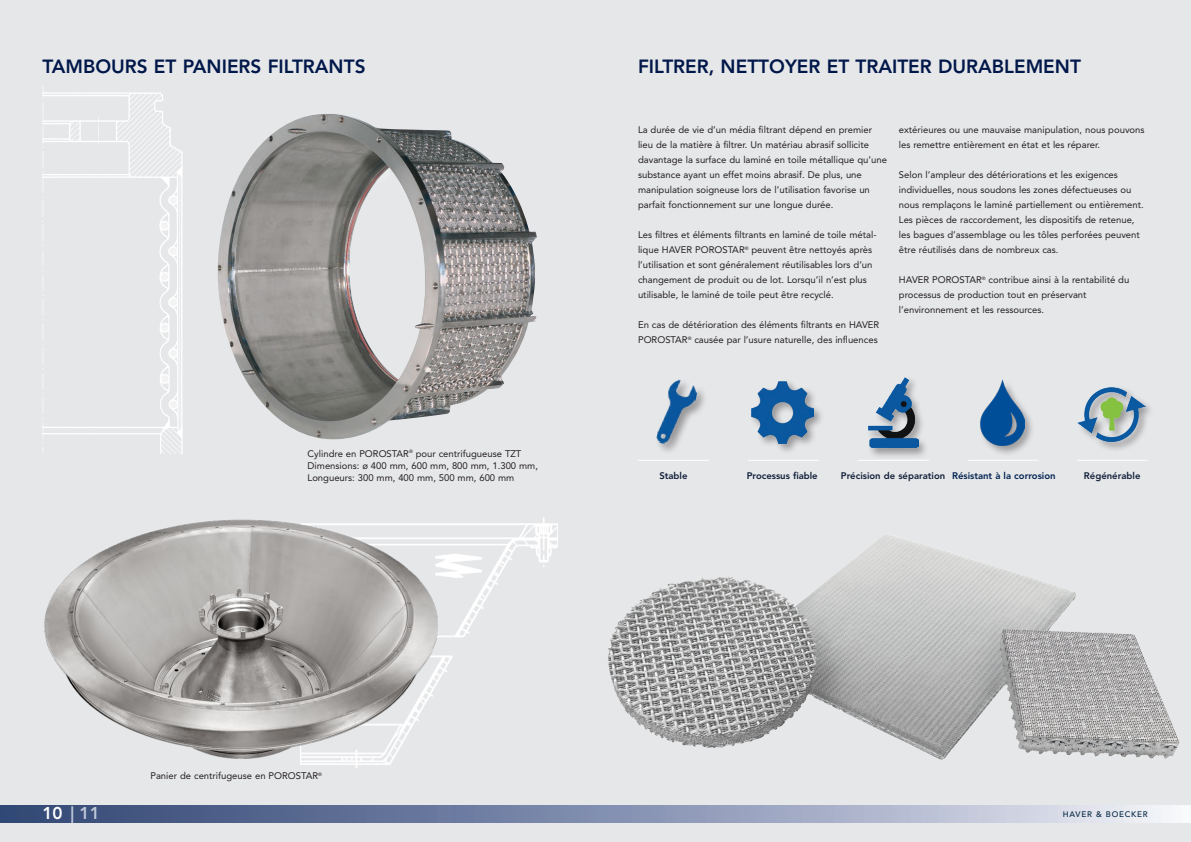
<style>
.page{position:relative;width:1191px;height:842px;background:#e6e7e9}
.page>*{position:absolute;margin:0;border:0;box-sizing:border-box;transform-origin:0 0}
.t1{font:800 19px "Avenir LT Std";color:#00174a}
.t2{font:800 17px "Avenir LT Std";color:#c0c8da}
.t3{font:9.5px/15px "Avenir LT Std";color:#231f20}
.t4{font:800 9.5px "Avenir LT Std";color:#0f1e38}
.t5{font:500 8px "Avenir LT Std";letter-spacing:.1em;color:#00233f}
.s1{color:#00214f}
.s2{color:#fff}
</style>
<div class="page">
<img style="left:608px;top:535px;width:572px;height:225px">
<div style="left:0;top:805px;width:1191px;height:18px;background:linear-gradient(to right,#273d6f,#e9eaf4)"></div>
<img style="left:42px;top:92px;width:141px;height:362px">
<img style="left:217px;top:114px;width:320px;height:326px">
<div style="left:978px;top:379px;width:57px;height:77px;background:#231f20;opacity:.4"></div>
<img style="left:980px;top:380px;width:44px;height:65px">
<div style="left:1076px;top:385px;width:79px;height:67px;background:#231f20;opacity:.4"></div>
<img style="left:1077px;top:387px;width:68px;height:54px">
<div style="left:865px;top:375px;width:64px;height:84px;background:#231f20;opacity:.4"></div>
<img style="left:868px;top:377px;width:50px;height:71px">
<div style="left:654px;top:378px;width:53px;height:76px;background:#231f20;opacity:.4"></div>
<img style="left:655px;top:378px;width:44px;height:70px">
<div style="left:749px;top:379px;width:75px;height:75px;background:#231f20;opacity:.4"></div>
<img style="left:751px;top:381px;width:63px;height:62px">
<img style="left:355px;top:517px;width:202px;height:250px">
<img style="left:44px;top:517px;width:410px;height:249px">
<hr style="left:638px;top:460px;width:71px;height:1px;background:#fff">
<hr style="left:748px;top:460px;width:71px;height:1px;background:#fff">
<hr style="left:857px;top:460px;width:72px;height:1px;background:#fff">
<hr style="left:967px;top:460px;width:71px;height:1px;background:#fff">
<hr style="left:1077px;top:460px;width:70px;height:1px;background:#fff">
<h1 class="t1" style="left:43px;top:55px;width:324px">TAMBOURS ET PANIERS FILTRANTS</h1>
<h1 class="t1" style="left:638px;top:55px;width:444px">FILTRER, NETTOYER ET TRAITER DURABLEMENT</h1>
<p class="t3" style="left:307px;top:447px;width:232px;line-height:12px">Cylindre en POROSTAR<sup>®</sup> pour centrifugueuse TZT<br>Dimensions: ø 400 mm, 600 mm, 800 mm, 1.300 mm,<br>Longueurs: 300 mm, 400 mm, 500 mm, 600 mm</p>
<p class="t3" style="left:638px;top:123px;width:250px">La durée de vie d’un média filtrant dépend en premier lieu de la matière à filtrer. Un matériau abrasif sollicite davantage la surface du laminé en toile métallique qu’une substance ayant un effet moins abrasif. De plus, une manipulation soigneuse lors de l’utilisation favorise un parfait fonctionnement sur une longue durée.</p>
<p class="t3" style="left:638px;top:228px;width:240px">Les filtres et éléments filtrants en laminé de toile métal&shy;lique HAVER POROSTAR<sup>®</sup> peuvent être nettoyés après l’utilisation et sont généralement réutilisables lors d’un changement de produit ou de lot. Lorsqu’il n’est plus utilisable, le laminé de toile peut être recyclé.</p>
<p class="t3" style="left:638px;top:318px;width:243px">En cas de détérioration des éléments filtrants en HAVER<br>POROSTAR<sup>®</sup> causée par l’usure naturelle, des influences</p>
<p class="t3" style="left:899px;top:123px;width:247px">extérieures ou une mauvaise manipulation, nous pouvons les remettre entièrement en état et les réparer.</p>
<p class="t3" style="left:899px;top:168px;width:246px">Selon l’ampleur des détériorations et les exigences individuelles, nous soudons les zones défectueuses ou nous remplaçons le laminé partiellement ou entièrement.<br>Les pièces de raccordement, les dispositifs de retenue, les bagues d’assemblage ou les tôles perforées peuvent être réutilisés dans de nombreux cas.</p>
<p class="t3" style="left:899px;top:273px;width:232px">HAVER POROSTAR<sup>®</sup> contribue ainsi à la rentabilité du processus de production tout en préservant l’environnement et les ressources.</p>
<p class="t4" style="left:659px;top:470px;width:30px">Stable</p>
<p class="t4" style="left:746px;top:470px;width:73px">Processus fiable</p>
<p class="t4" style="left:841px;top:470px;width:216px">Précision de séparation <span class="s1">Résistant à la corrosion</span></p>
<p class="t4" style="left:1084px;top:470px;width:58px">Régénérable</p>
<h2 class="t2" style="left:43px;top:803px;width:59px"><span class="s2">10</span> | 11</h2>
<p class="t3" style="left:150px;top:769px;width:173px">Panier de centrifugeuse en POROSTAR<sup>®</sup></p>
<p class="t5" style="left:1062px;top:809px;width:87px">HAVER &amp; BOECKER</p>
</div>
